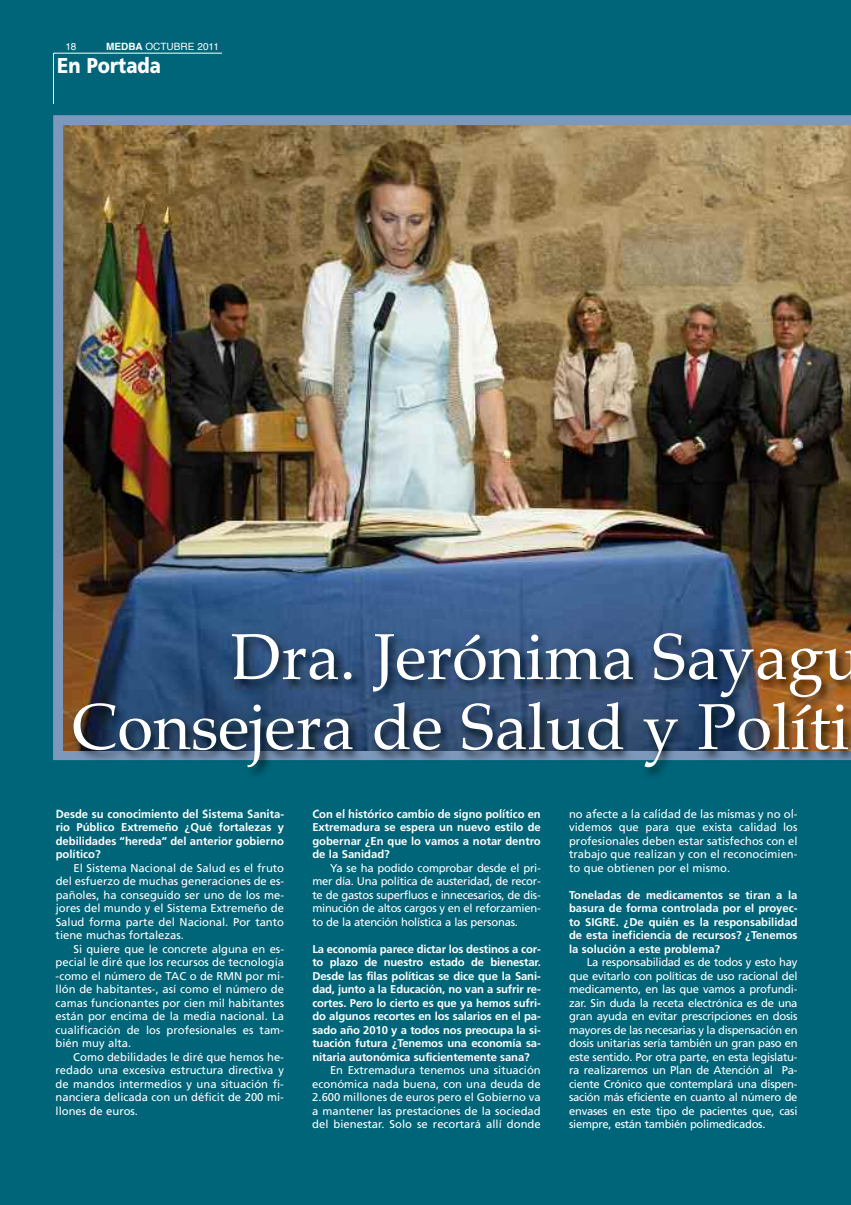
<style>
.page{position:relative;width:851px;height:1205px;background:#fff}
.page>*{position:absolute;margin:0;border:0;box-sizing:border-box;transform-origin:0 0}
.t1{font:65px/70px "Palatino";color:#fff;text-align:right}
.t2{font:900 21.5px "Frutiger";color:#fff;scale:.85 1}
.t3{font:11.25px/13.5px "Frutiger";color:#fff;text-align:justify}
.t4{font:700 11.25px/13.5px "Frutiger";color:#fff;text-align:justify}
.t5{font:10px "Helvetica";color:#fff}
.s1{font-weight:700}
</style>
<div class="page">
<div style="left:0;top:0;width:850px;height:1205px;background:#006579"></div>
<hr style="left:53px;top:53px;width:1px;height:51px;background:#fff">
<hr style="left:53px;top:53px;width:169px;height:1px;background:#fff">
<img style="left:53px;top:115px;width:797px;height:495px">
<img style="left:54px;top:760px;width:796px;height:50px">
<img style="left:57px;top:809px;width:103px;height:1px">
<img style="left:313px;top:809px;width:99px;height:1px">
<img style="left:592px;top:809px;width:62px;height:1px">
<img style="left:53px;top:610px;width:797px;height:150px">
<img style="left:63px;top:610px;width:787px;height:140px">
<p class="t5" style="left:65px;top:43px;width:13px">18</p>
<p class="t5" style="left:106px;top:43px;width:114px"><span class="s1">MEDBA</span> OCTUBRE 2011</p>
<h2 class="t2" style="left:57px;top:57px;width:123px">En Portada</h2>
<h1 class="t1" style="left:71px;top:626px;width:793px">Dra. Jerónima Sayagu<br>Consejera de Salud y Políti</h1>
<p class="t4" style="left:56px;top:808px;width:230px">Desde su conocimiento del Sistema Sanita&shy;rio Público Extremeño ¿Qué fortalezas y debilidades “hereda” del anterior gobierno político?</p>
<p class="t3" style="left:56px;top:862px;width:230px;text-indent:18px">El Sistema Nacional de Salud es el fruto del esfuerzo de muchas generaciones de es&shy;pañoles, ha conseguido ser uno de los me&shy;jores del mundo y el Sistema Extremeño de Salud forma parte del Nacional. Por tanto tiene muchas fortalezas.</p>
<p class="t3" style="left:56px;top:943px;width:230px;text-indent:18px">Si quiere que le concrete alguna en es&shy;pecial le diré que los recursos de tecnología -como el número de TAC o de RMN por mi&shy;llón de habitantes-, así como el número de camas funcionantes por cien mil habitantes están por encima de la media nacional. La cualificación de los profesionales es tam&shy;bién muy alta.</p>
<p class="t3" style="left:56px;top:1051px;width:230px;text-indent:18px">Como debilidades le diré que hemos he&shy;redado una excesiva estructura directiva y de mandos intermedios y una situación fi&shy;nanciera delicada con un déficit de 200 mi&shy;llones de euros.</p>
<p class="t4" style="left:312px;top:808px;width:230px">Con el histórico cambio de signo político en Extremadura se espera un nuevo estilo de gobernar ¿En que lo vamos a notar dentro de la Sanidad?</p>
<p class="t3" style="left:312px;top:862px;width:230px;text-indent:18px">Ya se ha podido comprobar desde el pri&shy;mer día. Una política de austeridad, de recor&shy;te de gastos superfluos e innecesarios, de dis&shy;minución de altos cargos y en el reforzamien&shy;to de la atención holística a las personas.</p>
<p class="t4" style="left:312px;top:943px;width:230px">La economía parece dictar los destinos a cor&shy;to plazo de nuestro estado de bienestar.<br>Desde las filas políticas se dice que la Sani&shy;dad, junto a la Educación, no van a sufrir re&shy;cortes. Pero lo cierto es que ya hemos sufri&shy;do algunos recortes en los salarios en el pa&shy;sado año 2010 y a todos nos preocupa la si&shy;tuación futura ¿Tenemos una economía sa&shy;nitaria autonómica suficientemente sana?</p>
<p class="t3" style="left:312px;top:1064px;width:230px;text-indent:18px">En Extremadura tenemos una situación económica nada buena, con una deuda de 2.600 millones de euros pero el Gobierno va a mantener las prestaciones de la sociedad del bienestar. Solo se recortará allí donde</p>
<p class="t3" style="left:569px;top:808px;width:230px">no afecte a la calidad de las mismas y no ol&shy;videmos que para que exista calidad los profesionales deben estar satisfechos con el trabajo que realizan y con el reconocimien&shy;to que obtienen por el mismo.</p>
<p class="t4" style="left:569px;top:889px;width:230px">Toneladas de medicamentos se tiran a la basura de forma controlada por el proyec&shy;to SIGRE. ¿De quién es la responsabilidad de esta ineficiencia de recursos? ¿Tenemos la solución a este problema?</p>
<p class="t3" style="left:569px;top:956px;width:230px;text-indent:18px">La responsabilidad es de todos y esto hay que evitarlo con políticas de uso racional del medicamento, en las que vamos a profundi&shy;zar. Sin duda la receta electrónica es de una gran ayuda en evitar prescripciones en dosis mayores de las necesarias y la dispensación en dosis unitarias sería también un gran paso en este sentido. Por otra parte, en esta legislatu&shy;ra realizaremos un Plan de Atención al Pa&shy;ciente Crónico que contemplará una dispen&shy;sación más eficiente en cuanto al número de envases en este tipo de pacientes que, casi siempre, están también polimedicados.</p>
</div>
